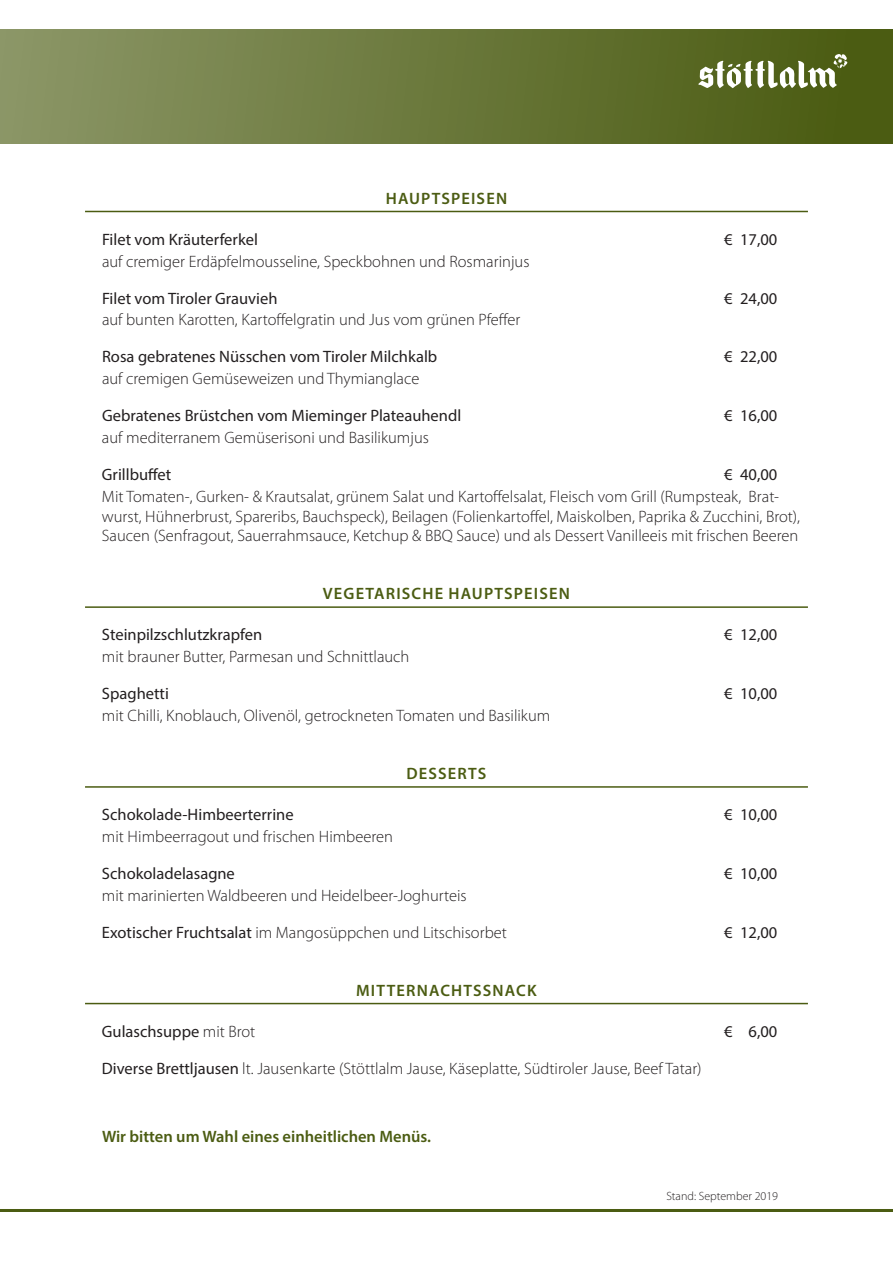
<style>
.page{position:relative;width:893px;height:1263px;background:#fff}
.page>*{position:absolute;margin:0;border:0;box-sizing:border-box;transform-origin:0 0}
.t1{font:300 16.5px/19.8px "Myriad Pro";color:#231f20}
.t2{font:16.5px "Myriad Pro";color:#231f20}
.t3{font:600 16.5px "Myriad Pro";letter-spacing:.07em;color:#4b5c12}
.t4{font:600 16.5px "Myriad Pro";color:#4b5c12}
.t5{font:300 12px "Myriad Pro";color:#231f20}
.s1{font-weight:400}
.s2{font-weight:300}
</style>
<div class="page">
<div style="left:0;top:29px;width:893px;height:115px;background:linear-gradient(to right,#8c9667,#48590e)"></div>
<hr style="left:0;top:1209px;width:893px;height:3px;background:#4b5c12">
<svg style="left:698px;top:54px;width:149px;height:34px"></svg>
<hr style="left:85px;top:211px;width:723px;height:1px;background:#4b5c12">
<hr style="left:85px;top:606px;width:723px;height:2px;background:#4b5c12">
<hr style="left:85px;top:786px;width:723px;height:2px;background:#4b5c12">
<hr style="left:85px;top:1003px;width:723px;height:1px;background:#4b5c12">
<p class="t3" style="left:386px;top:188px;width:123px">HAUPTSPEISEN</p>
<p class="t2" style="left:102px;top:229px;width:157px">Filet vom Kräuterferkel</p>
<p class="t2" style="left:724px;top:229px;width:55px">€ 17,00</p>
<p class="t1" style="left:102px;top:251px;width:429px">auf cremiger Erdäpfelmousseline, Speckbohnen und Rosmarinjus</p>
<p class="t2" style="left:102px;top:288px;width:177px">Filet vom Tiroler Grauvieh</p>
<p class="t2" style="left:724px;top:288px;width:55px">€ 24,00</p>
<p class="t1" style="left:102px;top:310px;width:420px">auf bunten Karotten, Kartoffelgratin und Jus vom grünen Pfeffer</p>
<p class="t2" style="left:102px;top:347px;width:337px">Rosa gebratenes Nüsschen vom Tiroler Milchkalb</p>
<p class="t2" style="left:724px;top:347px;width:55px">€ 22,00</p>
<p class="t1" style="left:102px;top:369px;width:319px">auf cremigen Gemüseweizen und Thymianglace</p>
<p class="t2" style="left:102px;top:405px;width:361px">Gebratenes Brüstchen vom Mieminger Plateauhendl</p>
<p class="t2" style="left:724px;top:405px;width:55px">€ 16,00</p>
<p class="t1" style="left:102px;top:427px;width:328px">auf mediterranem Gemüserisoni und Basilikumjus</p>
<p class="t2" style="left:102px;top:464px;width:71px">Grillbuffet</p>
<p class="t2" style="left:724px;top:464px;width:55px">€ 40,00</p>
<p class="t1" style="left:102px;top:486px;width:700px">Mit Tomaten-, Gurken- &amp; Krautsalat, grünem Salat und Kartoffelsalat, Fleisch vom Grill (Rumpsteak, Brat&shy;wurst, Hühnerbrust, Spareribs, Bauchspeck), Beilagen (Folienkartoffel, Maiskolben, Paprika &amp; Zucchini, Brot),<br>Saucen (Senfragout, Sauerrahmsauce, Ketchup &amp; BBQ Sauce) und als Dessert Vanilleeis mit frischen Beeren</p>
<p class="t3" style="left:323px;top:583px;width:249px">VEGETARISCHE HAUPTSPEISEN</p>
<p class="t2" style="left:102px;top:625px;width:162px">Steinpilzschlutzkrapfen</p>
<p class="t2" style="left:724px;top:625px;width:55px">€ 12,00</p>
<p class="t1" style="left:102px;top:647px;width:309px">mit brauner Butter, Parmesan und Schnittlauch</p>
<p class="t2" style="left:102px;top:683px;width:68px">Spaghetti</p>
<p class="t2" style="left:724px;top:683px;width:55px">€ 10,00</p>
<p class="t1" style="left:102px;top:705px;width:450px">mit Chilli, Knoblauch, Olivenöl, getrockneten Tomaten und Basilikum</p>
<p class="t3" style="left:406px;top:763px;width:82px">DESSERTS</p>
<p class="t2" style="left:102px;top:804px;width:193px">Schokolade-Himbeerterrine</p>
<p class="t2" style="left:724px;top:804px;width:55px">€ 10,00</p>
<p class="t1" style="left:102px;top:827px;width:292px">mit Himbeerragout und frischen Himbeeren</p>
<p class="t2" style="left:102px;top:863px;width:134px">Schokoladelasagne</p>
<p class="t2" style="left:724px;top:863px;width:55px">€ 10,00</p>
<p class="t1" style="left:102px;top:885px;width:366px">mit marinierten Waldbeeren und Heidelbeer-Joghurteis</p>
<p class="t1" style="left:102px;top:922px;width:406px"><span class="s1">Exotischer Fruchtsalat</span> im Mangosüppchen und Litschisorbet</p>
<p class="t2" style="left:724px;top:922px;width:55px">€ 12,00</p>
<p class="t3" style="left:356px;top:980px;width:182px">MITTERNACHTSSNACK</p>
<p class="t2" style="left:102px;top:1021px;width:155px">Gulaschsuppe <span class="s2">mit Brot</span></p>
<p class="t2" style="left:724px;top:1021px;width:55px">€ 6,00</p>
<p class="t1" style="left:102px;top:1058px;width:601px"><span class="s1">Diverse Brettljausen</span> lt. Jausenkarte (Stöttlalm Jause, Käseplatte, Südtiroler Jause, Beef Tatar)</p>
<p class="t4" style="left:102px;top:1126px;width:331px">Wir bitten um Wahl eines einheitlichen Menüs.</p>
<p class="t5" style="left:666px;top:1188px;width:113px">Stand: September 2019</p>
</div>
